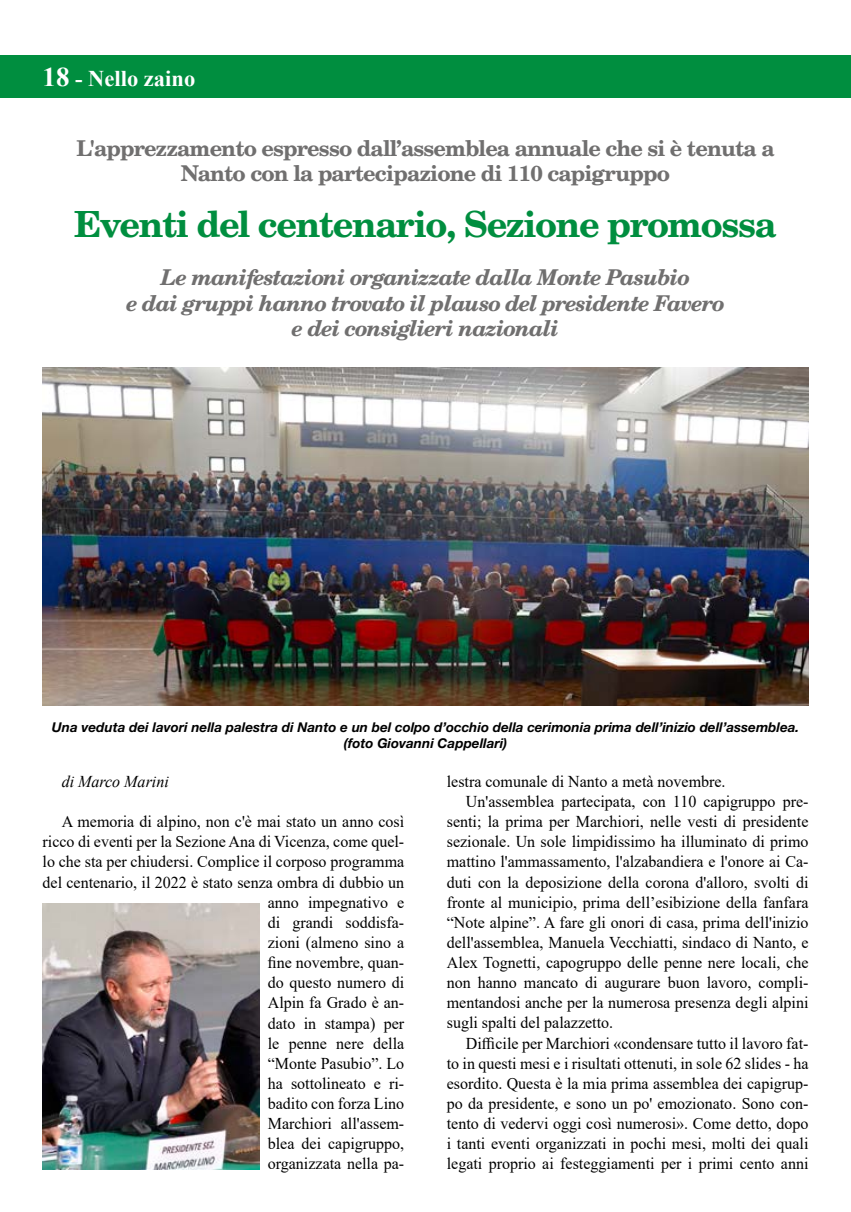
<style>
.page{position:relative;width:851px;height:1212px;background:#fff}
.page>*{position:absolute;margin:0;border:0;box-sizing:border-box;transform-origin:0 0}
.t1{font:700 36px "C059";letter-spacing:-.04em;color:#008e3f}
.t2{font:700 22.5px "Times New Roman";color:#fff}
.t3{font:italic 700 21.75px/25.5px "C059";letter-spacing:-.04em;color:#706f6f;text-align:center}
.t4{font:700 21.75px/24.8px "C059";letter-spacing:-.04em;color:#706f6f;text-align:center}
.t5{font:16.5px/20.1px "Times New Roman";color:#000;text-align:right}
.t6{font:italic 16.5px "Times New Roman";color:#000}
.t7{font:italic 700 13.5px/16.5px "Helvetica Neue LT Std";color:#000;text-align:center}
.s1{font-size:27px}
</style>
<div class="page">
<div style="left:0;top:55px;width:850px;height:43px;background:#008e3f"></div>
<hr style="left:850px;top:55px;width:1px;height:43px;background:#008e3f">
<img style="left:43px;top:368px;width:765px;height:338px">
<img style="left:43px;top:903px;width:217px;height:266px">
<h2 class="t2" style="left:43px;top:62px;width:154px"><span class="s1">18</span> - Nello zaino</h2>
<h3 class="t4" style="left:76px;top:135px;width:699px">L'apprezzamento espresso dall’assemblea annuale che si è tenuta a<br>Nanto con la partecipazione di 110 capigruppo</h3>
<h1 class="t1" style="left:74px;top:195px;width:704px">Eventi del centenario, Sezione promossa</h1>
<h3 class="t3" style="left:126px;top:264px;width:599px">Le manifestazioni organizzate dalla Monte Pasubio<br>e dai gruppi hanno trovato il plauso del presidente Favero e dei consiglieri nazionali</h3>
<p class="t7" style="left:52px;top:718px;width:749px">Una veduta dei lavori nella palestra di Nanto e un bel colpo d’occhio della cerimonia prima dell’inizio dell’assemblea. (foto Giovanni Cappellari)</p>
<p class="t6" style="left:62px;top:770px;width:108px">di Marco Marini</p>
<p class="t5" style="left:43px;top:811px;width:363px">A memoria di alpino, non c'è mai stato un anno così ricco di eventi per la Sezione Ana di Vicenza, come quel&shy;lo che sta per chiudersi. Complice il corposo programma del centenario, il 2022 è stato senza ombra di dubbio un anno impegnativo e<br>di grandi soddisfa-<br>zioni (almeno sino a<br>fine novembre, quan-<br>do questo numero di<br>Alpin fa Grado è an-<br>dato in stampa) per<br>le penne nere della<br>“Monte Pasubio”. Lo<br>ha sottolineato e ri-<br>badito con forza Lino<br>Marchiori all'assem-<br>blea dei capigruppo,<br>organizzata nella pa-</p>
<p class="t5" style="left:446px;top:771px;width:280px">lestra comunale di Nanto a metà novembre.</p>
<p class="t5" style="left:466px;top:791px;width:344px">Un'assemblea partecipata, con 110 capigruppo pre-</p>
<p class="t5" style="left:446px;top:811px;width:363px">senti; la prima per Marchiori, nelle vesti di presidente</p>
<p class="t5" style="left:446px;top:831px;width:363px">sezionale. Un sole limpidissimo ha illuminato di primo</p>
<p class="t5" style="left:446px;top:851px;width:363px">mattino l'ammassamento, l'alzabandiera e l'onore ai Ca-</p>
<p class="t5" style="left:446px;top:871px;width:363px">duti con la deposizione della corona d'alloro, svolti di</p>
<p class="t5" style="left:446px;top:891px;width:363px">fronte al municipio, prima dell’esibizione della fanfara</p>
<p class="t5" style="left:446px;top:912px;width:363px">“Note alpine”. A fare gli onori di casa, prima dell'inizio</p>
<p class="t5" style="left:446px;top:932px;width:363px">dell'assemblea, Manuela Vecchiatti, sindaco di Nanto, e</p>
<p class="t5" style="left:446px;top:952px;width:363px">Alex Tognetti, capogruppo delle penne nere locali, che</p>
<p class="t5" style="left:446px;top:972px;width:363px">non hanno mancato di augurare buon lavoro, compli-</p>
<p class="t5" style="left:446px;top:992px;width:363px">mentandosi anche per la numerosa presenza degli alpini</p>
<p class="t5" style="left:446px;top:1012px;width:168px">sugli spalti del palazzetto.</p>
<p class="t5" style="left:466px;top:1032px;width:344px">Difficile per Marchiori «condensare tutto il lavoro fat-</p>
<p class="t5" style="left:446px;top:1053px;width:363px">to in questi mesi e i risultati ottenuti, in sole 62 slides - ha</p>
<p class="t5" style="left:446px;top:1073px;width:363px">esordito. Questa è la mia prima assemblea dei capigrup-</p>
<p class="t5" style="left:446px;top:1093px;width:363px">po da presidente, e sono un po' emozionato. Sono con-</p>
<p class="t5" style="left:446px;top:1113px;width:363px">tento di vedervi oggi così numerosi». Come detto, dopo</p>
<p class="t5" style="left:446px;top:1133px;width:363px">i tanti eventi organizzati in pochi mesi, molti dei quali</p>
<p class="t5" style="left:446px;top:1153px;width:363px">legati proprio ai festeggiamenti per i primi cento anni</p>
</div>
